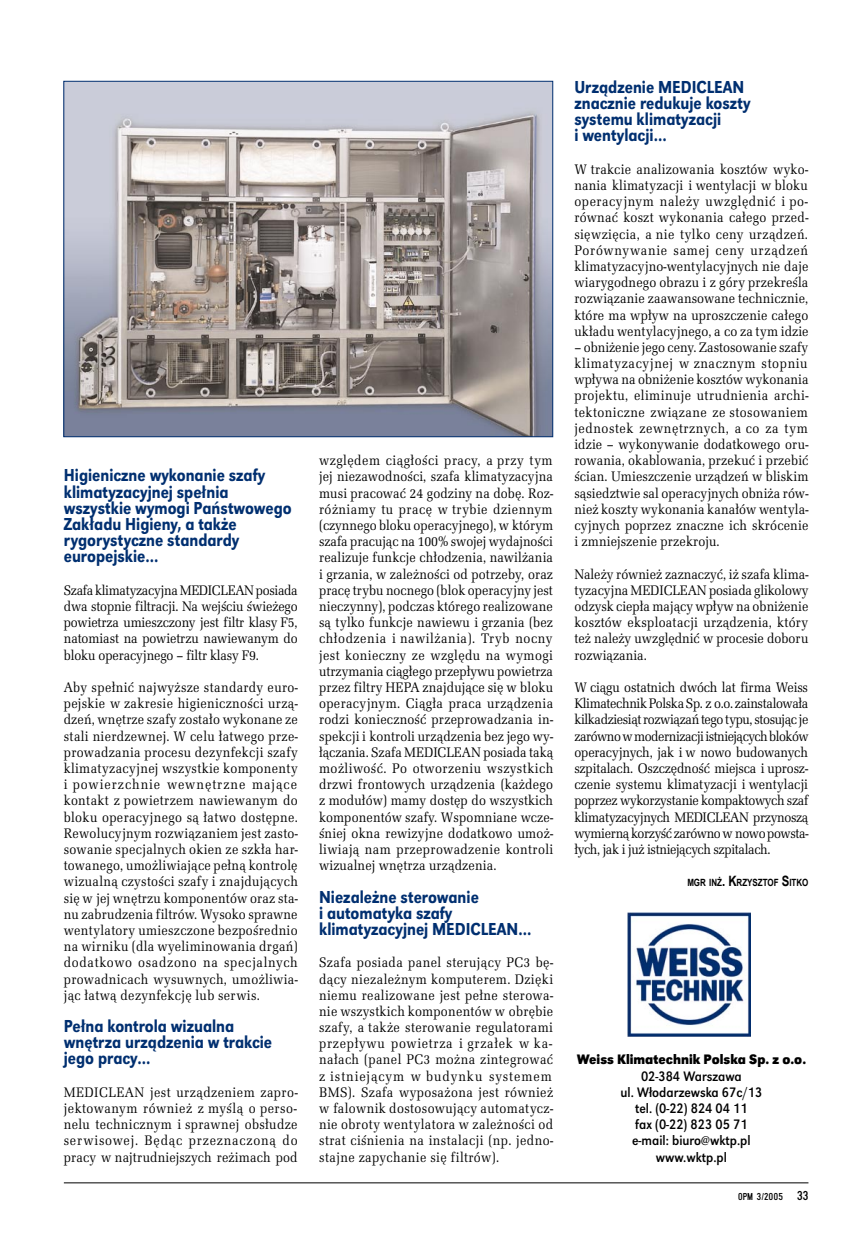
<style>
.page{position:relative;width:868px;height:1234px;background:#fff}
.page>*{position:absolute;margin:0;border:0;box-sizing:border-box;transform-origin:0 0}
.t1{font:500 18px/16.2px "URW Grotesk TCE";color:#002f70;scale:.85 1}
.t2{font:14.25px/16.2px "URW Latino TCE";letter-spacing:.01em;color:#000;text-align:justify;scale:.9 1}
.t3{font:14.25px/16.2px "URW Grotesk TCE";color:#000;text-align:center;scale:.9 1}
.t4{font:700 14.25px "URW Grotesk TCE";color:#000;scale:.9 1}
.t5{font:10.5px "Snv DCE Reg Con";color:#000}
.t6{font:700 9.9px "Arial";color:#000;scale:.8 1}
.s1{font-size:14.25px}
.s2{font-size:13.5px}
</style>
<div class="page">
<img style="left:627px;top:912px;width:123px;height:123px">
<img style="left:65px;top:83px;width:486px;height:352px">
<hr style="left:64px;top:1182px;width:744px;height:1px;background:#000">
<p class="t1" style="left:64px;top:467px;width:270px">Higieniczne wykonanie szafy klimatyzacyjnej spełnia wszystkie wymogi Państwowego<br>Zakładu Higieny, a także rygorystyczne standardy europejskie…</p>
<p class="t2" style="left:64px;top:582px;width:261px">Szafa klimatyzacyjna MEDICLEAN posiada dwa stopnie filtracji. Na wejściu świeżego powietrza umieszczony jest filtr klasy F5, natomiast na powietrzu nawiewanym do bloku operacyjnego – filtr klasy F9.</p>
<p class="t2" style="left:64px;top:679px;width:262px">Aby spełnić najwyższe standardy euro&shy;pejskie w zakresie higieniczności urzą&shy;dzeń, wnętrze szafy zostało wykonane ze stali nierdzewnej. W celu łatwego prze&shy;prowadzania procesu dezynfekcji szafy klimatyzacyjnej wszystkie komponenty i powierzchnie wewnętrzne mające kontakt z powietrzem nawiewanym do bloku operacyjnego są łatwo dostępne.<br>Rewolucyjnym rozwiązaniem jest zasto&shy;sowanie specjalnych okien ze szkła har&shy;towanego, umożliwiające pełną kontrolę wizualną czystości szafy i znajdujących się w jej wnętrzu komponentów oraz sta&shy;nu zabrudzenia filtrów. Wysoko sprawne wentylatory umieszczone bezpośrednio na wirniku (dla wyeliminowania drgań) dodatkowo osadzono na specjalnych prowadnicach wysuwnych, umożliwia&shy;jąc łatwą dezynfekcję lub serwis.</p>
<p class="t1" style="left:64px;top:1017px;width:246px">Pełna kontrola wizualna wnętrza urządzenia w trakcie jego pracy…</p>
<p class="t2" style="left:64px;top:1083px;width:261px">MEDICLEAN jest urządzeniem zapro&shy;jektowanym również z myślą o perso&shy;nelu technicznym i sprawnej obsłudze serwisowej. Będąc przeznaczoną do pracy w najtrudniejszych reżimach pod</p>
<p class="t2" style="left:319px;top:452px;width:261px">względem ciągłości pracy, a przy tym jej niezawodności, szafa klimatyzacyjna musi pracować 24 godziny na dobę. Roz&shy;różniamy tu pracę w trybie dziennym (czynnego bloku operacyjnego), w którym szafa pracując na 100% swojej wydajności realizuje funkcje chłodzenia, nawilżania i grzania, w zależności od potrzeby, oraz pracę trybu nocnego (blok operacyjny jest nieczynny), podczas którego realizowane są tylko funkcje nawiewu i grzania (bez chłodzenia i nawilżania). Tryb nocny jest konieczny ze względu na wymogi utrzymania ciągłego przepływu powietrza przez filtry HEPA znajdujące się w bloku operacyjnym. Ciągła praca urządzenia rodzi konieczność przeprowadzania in&shy;spekcji i kontroli urządzenia bez jego wy&shy;łączania. Szafa MEDICLEAN posiada taką możliwość. Po otworzeniu wszystkich drzwi frontowych urządzenia (każdego z modułów) mamy dostęp do wszystkich komponentów szafy. Wspomniane wcze&shy;śniej okna rewizyjne dodatkowo umoż&shy;liwiają nam przeprowadzenie kontroli wizualnej wnętrza urządzenia.</p>
<p class="t1" style="left:319px;top:888px;width:251px">Niezależne sterowanie<br>i automatyka szafy klimatyzacyjnej MEDICLEAN…</p>
<p class="t2" style="left:319px;top:954px;width:261px">Szafa posiada panel sterujący PC3 bę&shy;dący niezależnym komputerem. Dzięki niemu realizowane jest pełne sterowa&shy;nie wszystkich komponentów w obrębie szafy, a także sterowanie regulatorami przepływu powietrza i grzałek w ka&shy;nałach (panel PC3 można zintegrować z istniejącym w budynku systemem BMS). Szafa wyposażona jest również w falownik dostosowujący automatycz&shy;nie obroty wentylatora w zależności od strat ciśnienia na instalacji (np. jedno&shy;stajne zapychanie się filtrów).</p>
<p class="t1" style="left:574px;top:79px;width:209px">Urządzenie MEDICLEAN znacznie redukuje koszty systemu klimatyzacji<br>i wentylacji…</p>
<p class="t2" style="left:574px;top:161px;width:262px">W trakcie analizowania kosztów wyko&shy;nania klimatyzacji i wentylacji w bloku operacyjnym należy uwzględnić i po&shy;równać koszt wykonania całego przed&shy;sięwzięcia, a nie tylko ceny urządzeń.<br>Porównywanie samej ceny urządzeń klimatyzacyjno-wentylacyjnych nie daje wiarygodnego obrazu i z góry przekreśla rozwiązanie zaawansowane technicznie, które ma wpływ na uproszczenie całego układu wentylacyjnego, a co za tym idzie</p>
<p class="t2" style="left:574px;top:339px;width:261px">– obniżenie jego ceny. Zastosowanie szafy klimatyzacyjnej w znacznym stopniu wpływa na obniżenie kosztów wykonania projektu, eliminuje utrudnienia archi&shy;tektoniczne związane ze stosowaniem jednostek zewnętrznych, a co za tym idzie – wykonywanie dodatkowego oru&shy;rowania, okablowania, przekuć i przebić ścian. Umieszczenie urządzeń w bliskim sąsiedztwie sal operacyjnych obniża rów&shy;nież koszty wykonania kanałów wentyla&shy;cyjnych poprzez znaczne ich skrócenie i zmniejszenie przekroju.</p>
<p class="t2" style="left:574px;top:565px;width:262px">Należy również zaznaczyć, iż szafa klima&shy;tyzacyjna MEDICLEAN posiada glikolowy odzysk ciepła mający wpływ na obniżenie kosztów eksploatacji urządzenia, który też należy uwzględnić w procesie doboru rozwiązania.</p>
<p class="t2" style="left:574px;top:679px;width:262px">W ciągu ostatnich dwóch lat firma Weiss Klimatechnik Polska Sp. z o.o. zainstalowała kilkadziesiąt rozwiązań tego typu, stosując je zarówno w modernizacji istniejących bloków operacyjnych, jak i w nowo budowanych szpitalach. Oszczędność miejsca i uprosz&shy;czenie systemu klimatyzacji i wentylacji poprzez wykorzystanie kompaktowych szaf klimatyzacyjnych MEDICLEAN przynoszą wymierną korzyść zarówno w nowo powsta&shy;łych, jak i już istniejących szpitalach.</p>
<p class="t6" style="left:687px;top:876px;width:153px">MGR INŻ<span class="s1">. K</span>RZYSZTOF <span class="s1">S</span>ITKO</p>
<p class="t4" style="left:576px;top:1050px;width:256px">Weiss Klimatechnik Polska Sp. z o.o.</p>
<p class="t3" style="left:620px;top:1067px;width:159px">02-384 Warszawa<br>ul. Włodarzewska 67c/13 tel. (0-22) 824 04 11<br>fax (0-22) 823 05 71 e-mail: biuro@wktp.pl www.wktp.pl</p>
<p class="t5" style="left:738px;top:1189px;width:72px">OPM 3/2005 <span class="s2">33</span></p>
</div>
